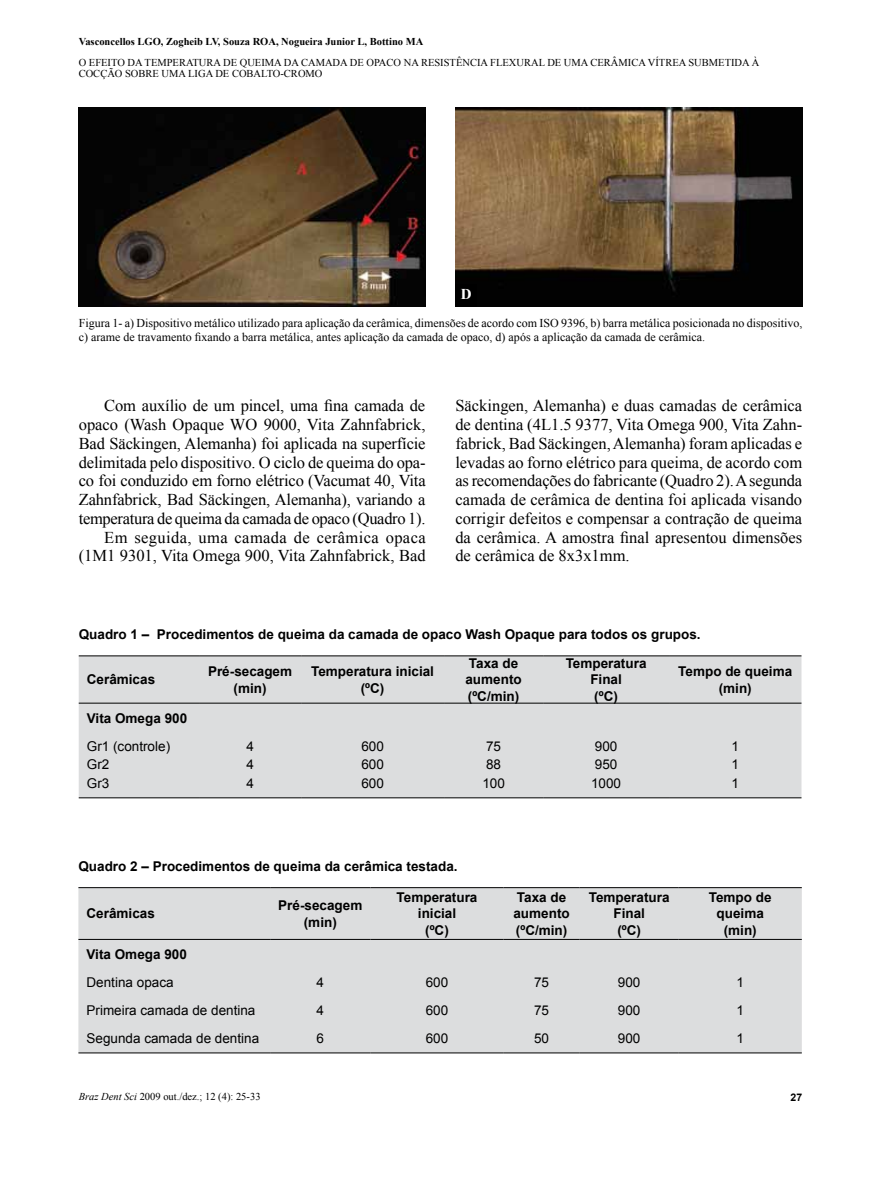
<style>
.page{position:relative;width:881px;height:1191px;background:#fff}
.page>*{position:absolute;margin:0;border:0;box-sizing:border-box;transform-origin:0 0}
.t1{font:16.5px/18.8px "Times New Roman";letter-spacing:-.01em;color:#000;text-align:right}
.t2{font:700 15px "Times New Roman";color:#fff}
.t3{font:700 13.5px/16.2px "Arial";color:#000;text-align:center}
.t4{font:13.5px "Arial";color:#000}
.t5{font:12px/14.4px "Times New Roman";color:#000}
.t6{font:10.5px "Times New Roman";color:#000}
.t7{font:700 10.5px "Times New Roman";color:#000}
.t8{font:700 10.5px "Arial";color:#000}
.s1{font-style:italic}
</style>
<div class="page">
<img style="left:78px;top:107px;width:347px;height:199px">
<img style="left:455px;top:107px;width:347px;height:199px">
<div style="left:455px;top:284px;width:22px;height:22px;background:#000"></div>
<div style="left:79px;top:656px;width:722px;height:141px;background:#dcddde"></div>
<hr style="left:79px;top:655px;width:120px;height:1px;background:#000">
<hr style="left:199px;top:655px;width:102px;height:1px;background:#000">
<hr style="left:301px;top:655px;width:143px;height:1px;background:#000">
<hr style="left:444px;top:655px;width:99px;height:1px;background:#000">
<hr style="left:543px;top:655px;width:125px;height:1px;background:#000">
<hr style="left:668px;top:655px;width:133px;height:1px;background:#000">
<hr style="left:79px;top:703px;width:120px;height:1px;background:#000">
<hr style="left:199px;top:703px;width:102px;height:1px;background:#000">
<hr style="left:301px;top:703px;width:143px;height:1px;background:#000">
<hr style="left:444px;top:703px;width:99px;height:1px;background:#000">
<hr style="left:543px;top:703px;width:125px;height:1px;background:#000">
<hr style="left:668px;top:703px;width:133px;height:1px;background:#000">
<hr style="left:79px;top:797px;width:120px;height:1px;background:#000">
<hr style="left:199px;top:797px;width:102px;height:1px;background:#000">
<hr style="left:301px;top:797px;width:143px;height:1px;background:#000">
<hr style="left:444px;top:797px;width:99px;height:1px;background:#000">
<hr style="left:543px;top:797px;width:125px;height:1px;background:#000">
<hr style="left:668px;top:797px;width:133px;height:1px;background:#000">
<div style="left:78px;top:888px;width:723px;height:164px;background:#dcddde"></div>
<hr style="left:78px;top:887px;width:192px;height:1px;background:#000">
<hr style="left:270px;top:887px;width:100px;height:1px;background:#000">
<hr style="left:370px;top:887px;width:133px;height:1px;background:#000">
<hr style="left:503px;top:887px;width:76px;height:1px;background:#000">
<hr style="left:579px;top:887px;width:99px;height:1px;background:#000">
<hr style="left:678px;top:887px;width:123px;height:1px;background:#000">
<hr style="left:78px;top:939px;width:192px;height:1px;background:#000">
<hr style="left:270px;top:939px;width:100px;height:1px;background:#000">
<hr style="left:370px;top:939px;width:133px;height:1px;background:#000">
<hr style="left:503px;top:939px;width:76px;height:1px;background:#000">
<hr style="left:579px;top:939px;width:99px;height:1px;background:#000">
<hr style="left:678px;top:939px;width:123px;height:1px;background:#000">
<hr style="left:78px;top:1052px;width:192px;height:1px;background:#000">
<hr style="left:270px;top:1052px;width:100px;height:1px;background:#000">
<hr style="left:370px;top:1052px;width:133px;height:1px;background:#000">
<hr style="left:503px;top:1052px;width:76px;height:1px;background:#000">
<hr style="left:579px;top:1052px;width:99px;height:1px;background:#000">
<hr style="left:678px;top:1052px;width:123px;height:1px;background:#000">
<p class="t7" style="left:79px;top:35px;width:346px">Vasconcellos LGO, Zogheib LV, Souza ROA, Nogueira Junior L, Bottino MA</p>
<p class="t6" style="left:79px;top:56px;width:18px">O efeito</p>
<p class="t6" style="left:127px;top:56px;width:25px">da temperatura</p>
<p class="t6" style="left:223px;top:56px;width:33px">de queima</p>
<p class="t6" style="left:284px;top:56px;width:26px">da camada</p>
<p class="t6" style="left:350px;top:56px;width:25px">de opaco</p>
<p class="t6" style="left:403px;top:56px;width:24px">na resist</p>
<p class="t6" style="left:456px;top:56px;width:14px">ência</p>
<p class="t6" style="left:490px;top:56px;width:35px">flexura</p>
<p class="t6" style="left:538px;top:56px;width:35px">l de uma</p>
<p class="t6" style="left:590px;top:56px;width:8px">cer</p>
<p class="t6" style="left:610px;top:56px;width:16px">âmica</p>
<p class="t6" style="left:647px;top:56px;width:19px">vítrea</p>
<p class="t6" style="left:688px;top:56px;width:8px">submetida</p>
<p class="t6" style="left:751px;top:56px;width:6px">à</p>
<p class="t6" style="left:79px;top:66px;width:8px">coc</p>
<p class="t6" style="left:100px;top:66px;width:33px">ção sobre</p>
<p class="t6" style="left:161px;top:66px;width:10px">uma</p>
<p class="t6" style="left:188px;top:66px;width:14px">liga</p>
<p class="t6" style="left:215px;top:66px;width:25px">de coba</p>
<p class="t6" style="left:261px;top:66px;width:32px">lto-cromo</p>
<p class="t2" style="left:460px;top:283px;width:12px">D</p>
<p class="t5" style="left:79px;top:315px;width:725px">Figura 1- a) Dispositivo metálico utilizado para aplicação da cerâmica, dimensões de acordo com ISO 9396, b) barra metálica posicionada no dispositivo, c) arame de travamento fixando a barra metálica, antes aplicação da camada de opaco, d) após a aplicação da camada de cerâmica.</p>
<p class="t1" style="left:79px;top:396px;width:348px">Com auxílio de um pincel, uma fina camada de opaco (Wash Opaque WO 9000, Vita Zahnfabrick, Bad Säckingen, Alemanha) foi aplicada na superfície delimitada pelo dispositivo. O ciclo de queima do opa&shy;co foi conduzido em forno elétrico (Vacumat 40, Vita Zahnfabrick, Bad Säckingen, Alemanha), variando a temperatura de queima da camada de opaco (Quadro 1).<br>Em seguida, uma camada de cerâmica opaca (1M1 9301, Vita Omega 900, Vita Zahnfabrick, Bad</p>
<p class="t1" style="left:455px;top:396px;width:348px;text-align:justify">Säckingen, Alemanha) e duas camadas de cerâmica de dentina (4L1.5 9377, Vita Omega 900, Vita Zahn&shy;fabrick, Bad Säckingen, Alemanha) foram aplicadas e levadas ao forno elétrico para queima, de acordo com as recomendações do fabricante (Quadro 2). A segunda camada de cerâmica de dentina foi aplicada visando corrigir defeitos e compensar a contração de queima da cerâmica. A amostra final apresentou dimensões de cerâmica de 8x3x1mm.</p>
<p class="t3" style="left:79px;top:626px;width:623px">Quadro 1 – Procedimentos de queima da camada de opaco Wash Opaque para todos os grupos.</p>
<p class="t3" style="left:87px;top:672px;width:70px">Cerâmicas</p>
<p class="t3" style="left:208px;top:664px;width:86px">Pré-secagem (min)</p>
<p class="t3" style="left:311px;top:664px;width:124px">Temperatura inicial (ºC)</p>
<p class="t3" style="left:465px;top:656px;width:58px;text-align:left">Taxa de aumento (ºC/min)</p>
<p class="t3" style="left:565px;top:656px;width:82px">Temperatura<br>Final<br>(ºC)</p>
<p class="t3" style="left:678px;top:664px;width:115px">Tempo de queima (min)</p>
<p class="t3" style="left:87px;top:710px;width:102px">Vita Omega 900</p>
<p class="t4" style="left:87px;top:737px;width:85px">Gr1 (controle)</p>
<p class="t4" style="left:246px;top:737px;width:9px">4</p>
<p class="t4" style="left:361px;top:737px;width:24px">600</p>
<p class="t4" style="left:486px;top:737px;width:17px">75</p>
<p class="t4" style="left:594px;top:737px;width:24px">900</p>
<p class="t4" style="left:731px;top:737px;width:9px">1</p>
<p class="t4" style="left:87px;top:755px;width:24px">Gr2</p>
<p class="t4" style="left:246px;top:755px;width:9px">4</p>
<p class="t4" style="left:361px;top:755px;width:24px">600</p>
<p class="t4" style="left:486px;top:755px;width:17px">88</p>
<p class="t4" style="left:594px;top:755px;width:24px">950</p>
<p class="t4" style="left:731px;top:755px;width:9px">1</p>
<p class="t4" style="left:87px;top:774px;width:24px">Gr3</p>
<p class="t4" style="left:246px;top:774px;width:9px">4</p>
<p class="t4" style="left:361px;top:774px;width:24px">600</p>
<p class="t4" style="left:482px;top:774px;width:24px">100</p>
<p class="t4" style="left:591px;top:774px;width:32px">1000</p>
<p class="t4" style="left:731px;top:774px;width:9px">1</p>
<p class="t3" style="left:78px;top:858px;width:380px">Quadro 2 – Procedimentos de queima da cerâmica testada.</p>
<p class="t3" style="left:86px;top:906px;width:70px">Cerâmicas</p>
<p class="t3" style="left:278px;top:898px;width:86px">Pré-secagem (min)</p>
<p class="t3" style="left:396px;top:890px;width:82px">Temperatura inicial<br>(ºC)</p>
<p class="t3" style="left:513px;top:890px;width:58px;text-align:left">Taxa de aumento (ºC/min)</p>
<p class="t3" style="left:588px;top:890px;width:82px">Temperatura<br>Final<br>(ºC)</p>
<p class="t3" style="left:708px;top:890px;width:64px">Tempo de queima (min)</p>
<p class="t3" style="left:86px;top:946px;width:102px">Vita Omega 900</p>
<p class="t4" style="left:86px;top:973px;width:89px">Dentina opaca</p>
<p class="t4" style="left:316px;top:973px;width:9px">4</p>
<p class="t4" style="left:425px;top:973px;width:24px">600</p>
<p class="t4" style="left:534px;top:973px;width:17px">75</p>
<p class="t4" style="left:617px;top:973px;width:24px">900</p>
<p class="t4" style="left:736px;top:973px;width:9px">1</p>
<p class="t4" style="left:86px;top:1001px;width:170px">Primeira camada de dentina</p>
<p class="t4" style="left:316px;top:1001px;width:9px">4</p>
<p class="t4" style="left:425px;top:1001px;width:24px">600</p>
<p class="t4" style="left:534px;top:1001px;width:17px">75</p>
<p class="t4" style="left:617px;top:1001px;width:24px">900</p>
<p class="t4" style="left:736px;top:1001px;width:9px">1</p>
<p class="t4" style="left:86px;top:1029px;width:174px">Segunda camada de dentina</p>
<p class="t4" style="left:316px;top:1029px;width:9px">6</p>
<p class="t4" style="left:425px;top:1029px;width:24px">600</p>
<p class="t4" style="left:534px;top:1029px;width:17px">50</p>
<p class="t4" style="left:617px;top:1029px;width:24px">900</p>
<p class="t4" style="left:736px;top:1029px;width:9px">1</p>
<p class="t6" style="left:79px;top:1089px;width:183px"><span class="s1">Braz Dent Sci</span> 2009 out./dez.; 12 (4): 25-33</p>
<p class="t8" style="left:790px;top:1090px;width:13px">27</p>
</div>
